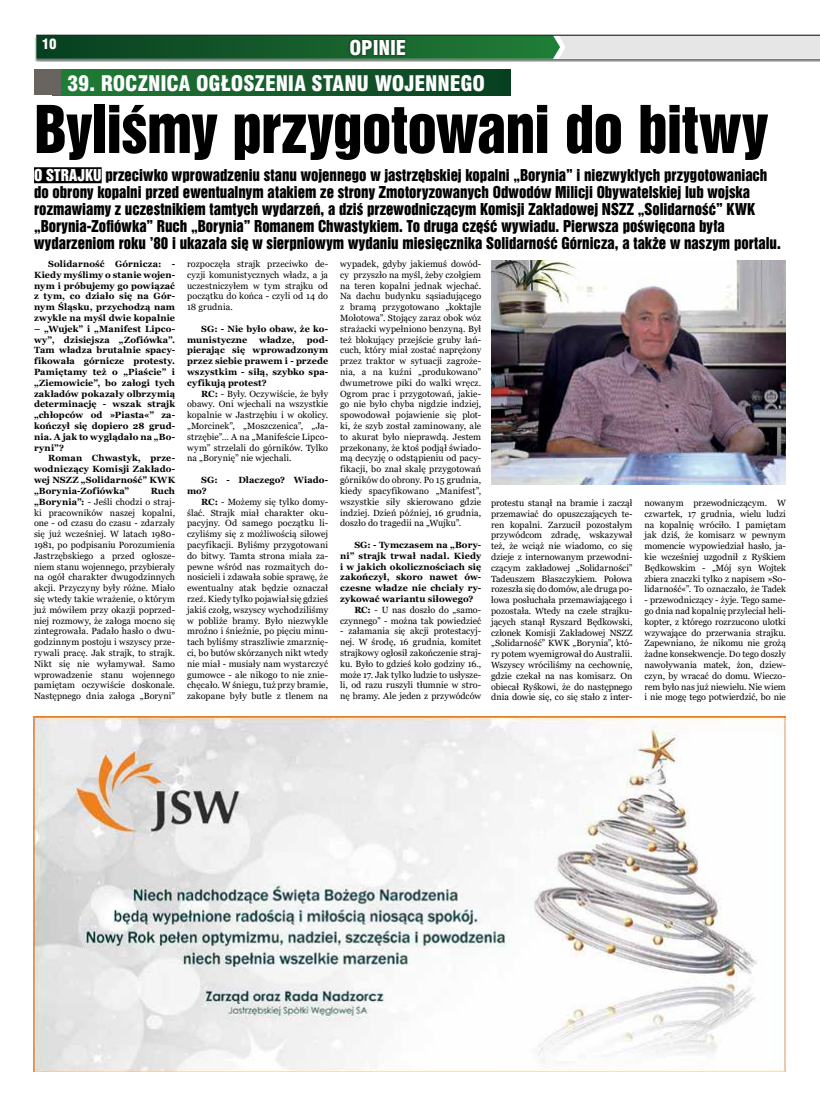
<style>
.page{position:relative;width:820px;height:1106px;background:#fff}
.page>*{position:absolute;margin:0;border:0;box-sizing:border-box;transform-origin:0 0}
.t1{font:60px "Swis 921 EU";letter-spacing:-.005em;color:#000}
.t2{font:21px "Swis 721 Blk Cn EU";letter-spacing:-.005em;color:#fff}
.t3{font:20px "Swis 721 Blk Cn EU";letter-spacing:-.01em;color:#fff}
.t4{font:15px/17px "Swis 921 EU";color:#000}
.t5{font:14px "Swis 721 Blk Cn EU";color:#fff}
.t6{font:9px/10.8px "Georgia";letter-spacing:.005em;color:#000;text-align:justify}
.t7{font:700 9px/10.8px "Georgia";letter-spacing:.01em;color:#000;text-align:justify}
.s1{color:#fff}
.s2{font-weight:700}
</style>
<div class="page">
<div style="left:34px;top:35px;width:785px;height:27px;background:#000;opacity:.55"></div>
<svg style="left:36px;top:36px;width:783px;height:23px;background:#628f70"></svg>
<hr style="left:36px;top:35px;width:783px;height:1px;background:#000">
<div style="left:347px;top:36px;width:61px;height:22px;background:#000;opacity:.55"></div>
<div style="left:53px;top:69px;width:457px;height:26px;background:linear-gradient(to right,#227d37,#093e21)"></div>
<div style="left:34px;top:69px;width:26px;height:26px;background:#6a6460"></div>
<img style="left:33px;top:716px;width:752px;height:355px">
<img style="left:491px;top:260px;width:294px;height:224px">
<div style="left:34px;top:167px;width:68px;height:16px;background:#000"></div>
<h3 class="t5" style="left:42px;top:35px;width:17px">10</h3>
<h3 class="t3" style="left:349px;top:35px;width:58px">OPINIE</h3>
<h2 class="t2" style="left:67px;top:70px;width:419px">39. ROCZNICA OGŁOSZENIA STANU WOJENNEGO</h2>
<h1 class="t1" style="left:34px;top:90px;width:735px">Byliśmy przygotowani do bitwy</h1>
<p class="t4" style="left:34px;top:166px;width:748px"><span class="s1">O STRAJKU</span> przeciwko wprowadzeniu stanu wojennego w jastrzębskiej kopalni „Borynia” i niezwykłych przygotowaniach do obrony kopalni przed ewentualnym atakiem ze strony Zmotoryzowanych Odwodów Milicji Obywatelskiej lub wojska rozmawiamy z uczestnikiem tamtych wydarzeń, a dziś przewodniczącym Komisji Zakładowej NSZZ „Solidarność” KWK „Borynia-Zofiówka” Ruch „Borynia” Romanem Chwastykiem. To druga część wywiadu. Pierwsza poświęcona była wydarzeniom roku ’80 i ukazała się w sierpniowym wydaniu miesięcznika Solidarność Górnicza, a także w naszym portalu.</p>
<p class="t7" style="left:34px;top:258px;width:142px;text-indent:14px">Solidarność Górnicza: - Kiedy myślimy o stanie wojen&shy;nym i próbujemy go powiązać z tym, co działo się na Gór&shy;nym Śląsku, przychodzą nam zwykle na myśl dwie kopalnie</p>
<p class="t7" style="left:34px;top:323px;width:142px">– „Wujek” i „Manifest Lipco&shy;wy”, dzisiejsza „Zofiówka”.<br>Tam władza brutalnie spacy&shy;fikowała górnicze protesty.<br>Pamiętamy też o „Piaście” i „Ziemowicie”, bo załogi tych zakładów pokazały olbrzymią determinację - wszak strajk „chłopców od »Piasta«” za&shy;kończył się dopiero 28 grud&shy;nia. A jak to wyglądało na „Bo&shy;ryni”?</p>
<p class="t7" style="left:34px;top:453px;width:142px;text-indent:14px">Roman Chwastyk, prze&shy;wodniczący Komisji Zakłado&shy;wej NSZZ „Solidarność” KWK „Borynia-Zofiówka”</p>
<p class="t6" style="left:187px;top:259px;width:142px">rozpoczęła strajk przeciwko de&shy;cyzji komunistycznych władz, a ja uczestniczyłem w tym strajku od początku do końca - czyli od 14 do 18 grudnia.</p>
<p class="t7" style="left:187px;top:323px;width:142px;text-indent:14px">SG: - Nie było obaw, że ko&shy;munistyczne</p>
<p class="t6" style="left:340px;top:259px;width:142px">wypadek, gdyby jakiemuś dowód&shy;cy przyszło na myśl, żeby czołgiem na teren kopalni jednak wjechać.<br>Na dachu budynku sąsiadującego z bramą przygotowano „koktajle Mołotowa”. Stojący zaraz obok wóz strażacki wypełniono benzyną. Był też blokujący przejście gruby łań&shy;cuch, który miał zostać naprężony przez traktor w sytuacji zagroże&shy;nia, a na kuźni „produkowano” dwumetrowe piki do walki wręcz.<br>Ogrom prac i przygotowań, jakie&shy;go nie było chyba nigdzie indziej, spowodował pojawienie się plot&shy;ki, że szyb został zaminowany, ale to akurat było nieprawdą. Jestem przekonany, że ktoś podjął świado&shy;mą decyzję o odstąpieniu od pacy&shy;fikacji, bo znał skalę przygotowań górników do obrony. Po 15 grudnia, kiedy spacyfikowano „Manifest”, wszystkie siły skierowano gdzie indziej. Dzień później, 16 grudnia, doszło do tragedii na „Wujku”.</p>
<p class="t7" style="left:354px;top:539px;width:128px">SG: - Tymczasem na „Bory-</p>
<p class="t7" style="left:340px;top:550px;width:142px">ni” strajk trwał nadal. Kiedy</p>
<p class="t7" style="left:340px;top:561px;width:142px">i w jakich okolicznościach się</p>
<p class="t7" style="left:340px;top:572px;width:142px">zakończył, skoro nawet ów-</p>
<p class="t7" style="left:340px;top:582px;width:142px">czesne władze nie chciały ry-</p>
<p class="t7" style="left:340px;top:593px;width:135px">zykować wariantu siłowego?</p>
<p class="t6" style="left:354px;top:604px;width:128px"><span class="s2">RC:</span> - U nas doszło do „samo-</p>
<p class="t6" style="left:340px;top:615px;width:142px">czynnego” - można tak powiedzieć</p>
<p class="t6" style="left:340px;top:626px;width:142px">- załamania się akcji protestacyj&shy;nej. W środę, 16 grudnia, komitet strajkowy ogłosił zakończenie straj&shy;ku. Było to gdzieś koło godziny 16., może 17. Jak tylko ludzie to usłysze&shy;li, od razu ruszyli tłumnie w stro&shy;nę bramy. Ale jeden z przywódców</p>
<p class="t7" style="left:187px;top:334px;width:142px;text-indent:120px">pod&shy;pierając się wprowadzonym przez siebie prawem i - przede wszystkim - siłą, szybko spa&shy;cyfikują protest?</p>
<p class="t6" style="left:187px;top:388px;width:142px;text-indent:14px"><span class="s2">RC:</span> - Były. Oczywiście, że były obawy. Oni wjechali na wszystkie kopalnie w Jastrzębiu i w okolicy. „Morcinek”, „Moszczenica”, „Ja&shy;strzębie”… A na „Manifeście Lipco&shy;wym” strzelali do górników. Tylko na „Borynię” nie wjechali.</p>
<p class="t7" style="left:187px;top:474px;width:142px;text-indent:14px">SG: - Dlaczego? Wiado&shy;mo?</p>
<p class="t6" style="left:187px;top:496px;width:142px;text-indent:14px"><span class="s2">RC:</span> - Możemy się tylko domy&shy;ślać. Strajk miał charakter oku&shy;pacyjny. Od samego początku li&shy;czyliśmy się z możliwością siłowej pacyfikacji. Byliśmy przygotowani do bitwy. Tamta strona miała za&shy;pewne wśród nas rozmaitych do&shy;nosicieli i zdawała sobie sprawę, że ewentualny atak będzie oznaczał rzeź. Kiedy tylko pojawiał się gdzieś jakiś czołg, wszyscy wychodziliśmy w pobliże bramy. Było niezwykle mroźno i śnieżnie, po pięciu minu&shy;tach byliśmy straszliwie zmarznię&shy;ci, bo butów skórzanych nikt wtedy nie miał - musiały nam wystarczyć gumowce - ale nikogo to nie znie&shy;chęcało. W śniegu, tuż przy bramie, zakopane były butle z tlenem na</p>
<p class="t7" style="left:259px;top:334px;width:37px">władze,</p>
<p class="t6" style="left:34px;top:485px;width:142px;text-indent:117px"><span class="s2">Ruch „Borynia”:</span> - Jeśli chodzi o straj&shy;ki pracowników naszej kopalni, one - od czasu do czasu - zdarzały się już wcześniej. W latach 1980- 1981, po podpisaniu Porozumienia Jastrzębskiego a przed ogłosze&shy;niem stanu wojennego, przybierały na ogół charakter dwugodzinnych akcji. Przyczyny były różne. Miało się wtedy takie wrażenie, o którym już mówiłem przy okazji poprzed&shy;niej rozmowy, że załoga mocno się zintegrowała. Padało hasło o dwu&shy;godzinnym postoju i wszyscy prze&shy;rywali pracę. Jak strajk, to strajk.<br>Nikt się nie wyłamywał. Samo wprowadzenie stanu wojennego pamiętam oczywiście doskonale.<br>Następnego dnia załoga „Boryni”</p>
<p class="t6" style="left:491px;top:497px;width:143px">protestu stanął na bramie i zaczął przemawiać do opuszczających te&shy;ren kopalni. Zarzucił pozostałym przywódcom zdradę, wskazywał też, że wciąż nie wiadomo, co się dzieje z internowanym przewodni&shy;czącym zakładowej „Solidarności” Tadeuszem Błaszczykiem. Połowa rozeszła się do domów, ale druga po&shy;łowa posłuchała przemawiającego i pozostała. Wtedy na czele strajku&shy;jących stanął Ryszard Będkowski, członek Komisji Zakładowej NSZZ „Solidarność” KWK „Borynia”, któ&shy;ry potem wyemigrował do Australii.<br>Wszyscy wróciliśmy na cechownię, gdzie czekał na nas komisarz. On obiecał Ryśkowi, że do następnego dnia dowie się, co się stało z inter-</p>
<p class="t6" style="left:644px;top:497px;width:143px">nowanym przewodniczącym. W czwartek, 17 grudnia, wielu ludzi na kopalnię wróciło. I pamiętam jak dziś, że komisarz w pewnym momencie wypowiedział hasło, ja&shy;kie wcześniej uzgodnił z Ryśkiem Będkowskim - „Mój syn Wojtek zbiera znaczki tylko z napisem »So&shy;lidarność«”. To oznaczało, że Tadek</p>
<p class="t6" style="left:644px;top:595px;width:143px">- przewodniczący - żyje. Tego same&shy;go dnia nad kopalnię przyleciał heli&shy;kopter, z którego rozrzucono ulotki wzywające do przerwania strajku.<br>Zapewniano, że nikomu nie grożą żadne konsekwencje. Do tego doszły nawoływania matek, żon, dziew&shy;czyn, by wracać do domu. Wieczo&shy;rem było nas już niewielu. Nie wiem i nie mogę tego potwierdzić, bo nie</p>
</div>
